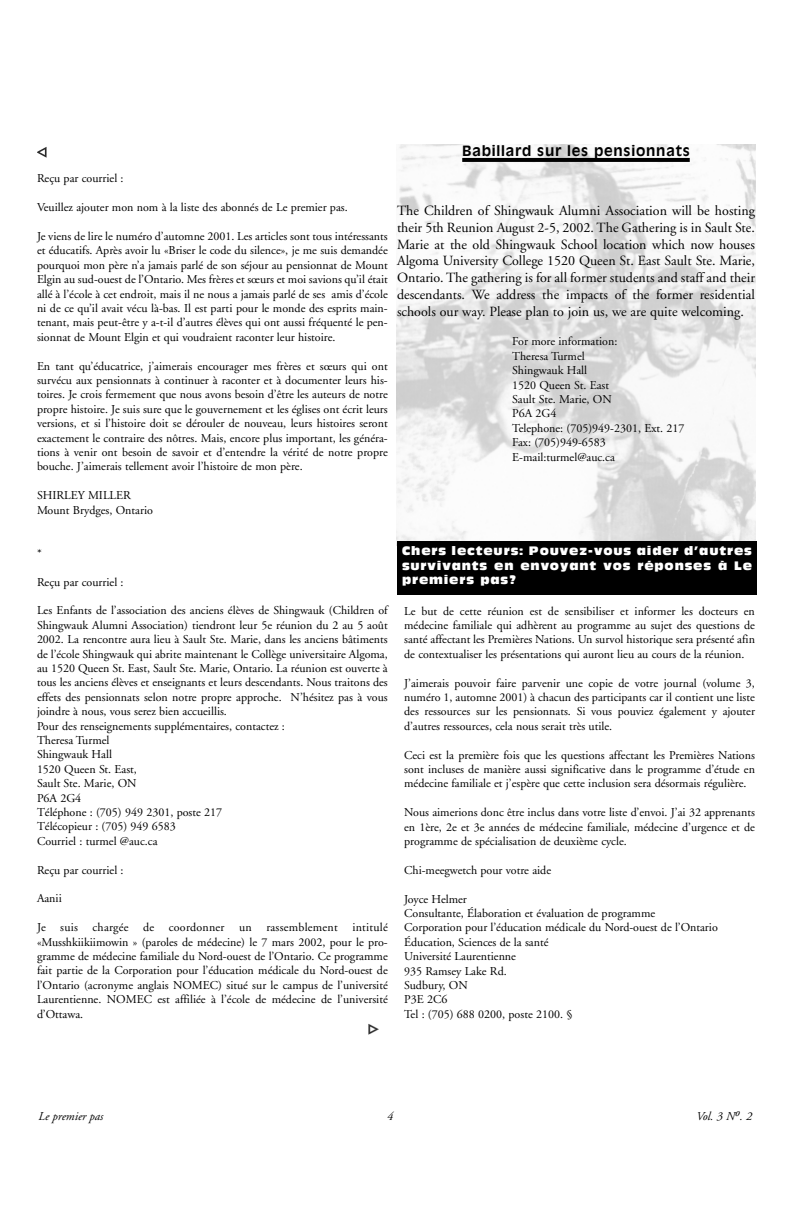
<style>
.page{position:relative;width:792px;height:1224px;background:#fff}
.page>*{position:absolute;margin:0;border:0;box-sizing:border-box;transform-origin:0 0}
.t1{font:14px/16.8px "Adobe Garamond";color:#000;text-align:justify}
.t2{font:700 14px "Antique Olive";letter-spacing:.055em;color:#000}
.t3{font:12px/14.4px "Adobe Garamond";color:#000;text-align:justify}
.t4{font:12px/14.4px "Antique Olive Compact";letter-spacing:.07em;color:#fff;text-align:justify}
.t5{font:italic 12px "Adobe Garamond";color:#000}
</style>
<div class="page">
<img style="left:396px;top:144px;width:360px;height:402px">
<div style="left:397px;top:541px;width:360px;height:54px;background:#000"></div>
<img style="left:37px;top:147px;width:10px;height:11px">
<img style="left:368px;top:1024px;width:11px;height:11px">
<svg style="left:462px;top:158px;width:228px;height:4px"></svg>
<p class="t2" style="left:462px;top:145px;width:229px">Babillard sur les pensionnats</p>
<p class="t3" style="left:37px;top:173px;width:88px">Reçu par courriel :</p>
<p class="t3" style="left:37px;top:201px;width:312px">Veuillez ajouter mon nom à la liste des abonnés de Le premier pas.</p>
<p class="t3" style="left:37px;top:230px;width:352px">Je viens de lire le numéro d’automne 2001. Les articles sont tous intéressants et éducatifs. Après avoir lu «Briser le code du silence», je me suis demandée pourquoi mon père n’a jamais parlé de son séjour au pensionnat de Mount Elgin au sud-ouest de l’Ontario. Mes frères et sœurs et moi savions qu’il était allé à l’école à cet endroit, mais il ne nous a jamais parlé de ses amis d’école ni de ce qu’il avait vécu là-bas. Il est parti pour le monde des esprits main&shy;tenant, mais peut-être y a-t-il d’autres élèves qui ont aussi fréquenté le pen&shy;sionnat de Mount Elgin et qui voudraient raconter leur histoire.</p>
<p class="t3" style="left:37px;top:360px;width:352px">En tant qu’éducatrice, j’aimerais encourager mes frères et sœurs qui ont survécu aux pensionnats à continuer à raconter et à documenter leurs his&shy;toires. Je crois fermement que nous avons besoin d’être les auteurs de notre propre histoire. Je suis sure que le gouvernement et les églises ont écrit leurs versions, et si l’histoire doit se dérouler de nouveau, leurs histoires seront exactement le contraire des nôtres. Mais, encore plus important, les généra&shy;tions à venir ont besoin de savoir et d’entendre la vérité de notre propre bouche. J’aimerais tellement avoir l’histoire de mon père.</p>
<p class="t3" style="left:37px;top:489px;width:117px">SHIRLEY MILLER<br>Mount Brydges, Ontario</p>
<p class="t3" style="left:37px;top:547px;width:6px">*</p>
<p class="t3" style="left:37px;top:576px;width:88px">Reçu par courriel :</p>
<p class="t3" style="left:37px;top:605px;width:352px;text-align:left">Les Enfants de l’association des anciens élèves de Shingwauk (Children of Shingwauk Alumni Association) tiendront leur 5e réunion du 2 au 5 août 2002. La rencontre aura lieu à Sault Ste. Marie, dans les anciens bâtiments de l’école Shingwauk qui abrite maintenant le Collège universitaire Algoma, au 1520 Queen St. East, Sault Ste. Marie, Ontario. La réunion est ouverte à tous les anciens élèves et enseignants et leurs descendants. Nous traitons des effets des pensionnats selon notre propre approche. N’hésitez pas à vous joindre à nous, vous serez bien accueillis.<br>Pour des renseignements supplémentaires, contactez :<br>Theresa Turmel<br>Shingwauk Hall<br>1520 Queen St. East,<br>Sault Ste. Marie, ON<br>P6A 2G4<br>Téléphone : (705) 949 2301, poste 217<br>Télécopieur : (705) 949 6583<br>Courriel : turmel @auc.ca</p>
<p class="t3" style="left:37px;top:864px;width:88px">Reçu par courriel :</p>
<p class="t3" style="left:37px;top:893px;width:26px">Aanii</p>
<p class="t3" style="left:37px;top:921px;width:352px">Je suis chargée de coordonner un rassemblement intitulé «Musshkiikiimowin » (paroles de médecine) le 7 mars 2002, pour le pro&shy;gramme de médecine familiale du Nord-ouest de l’Ontario. Ce programme fait partie de la Corporation pour l’éducation médicale du Nord-ouest de l’Ontario (acronyme anglais NOMEC) situé sur le campus de l’université Laurentienne. NOMEC est affiliée à l’école de médecine de l’université d’Ottawa.</p>
<p class="t1" style="left:397px;top:203px;width:360px">The Children of Shingwauk Alumni Association will be hosting their 5th Reunion August 2-5, 2002. The Gathering is in Sault Ste.<br>Marie at the old Shingwauk School location which now houses Algoma University College 1520 Queen St. East Sault Ste. Marie, Ontario. The gathering is for all former students and staff and their descendants. We address the impacts of the former residential schools our way. Please plan to join us, we are quite welcoming.</p>
<p class="t3" style="left:512px;top:336px;width:174px;text-align:left">For more information:<br>Theresa Turmel<br>Shingwauk Hall<br>1520 Queen St. East<br>Sault Ste. Marie, ON<br>P6A 2G4<br>Telephone: (705)949-2301, Ext. 217<br>Fax: (705)949-6583<br>E-mail:turmel@auc.ca</p>
<p class="t4" style="left:402px;top:545px;width:352px">Chers lecteurs: Pouvez-vous aider d’autres survivants en envoyant vos réponses à Le premiers pas?</p>
<p class="t3" style="left:404px;top:605px;width:352px">Le but de cette réunion est de sensibiliser et informer les docteurs en médecine familiale qui adhèrent au programme au sujet des questions de santé affectant les Premières Nations. Un survol historique sera présenté afin de contextualiser les présentations qui auront lieu au cours de la réunion.</p>
<p class="t3" style="left:404px;top:677px;width:352px">J’aimerais pouvoir faire parvenir une copie de votre journal (volume 3, numéro 1, automne 2001) à chacun des participants car il contient une liste des ressources sur les pensionnats. Si vous pouviez également y ajouter d’autres ressources, cela nous serait très utile.</p>
<p class="t3" style="left:404px;top:749px;width:352px">Ceci est la première fois que les questions affectant les Premières Nations sont incluses de manière aussi significative dans le programme d’étude en médecine familiale et j’espère que cette inclusion sera désormais régulière.</p>
<p class="t3" style="left:404px;top:806px;width:352px">Nous aimerions donc être inclus dans votre liste d’envoi. J’ai 32 apprenants en 1ère, 2e et 3e années de médecine familiale, médecine d’urgence et de programme de spécialisation de deuxième cycle.</p>
<p class="t3" style="left:404px;top:864px;width:148px">Chi-meegwetch pour votre aide</p>
<p class="t3" style="left:404px;top:893px;width:315px;text-align:left">Joyce Helmer<br>Consultante, Élaboration et évaluation de programme<br>Corporation pour l’éducation médicale du Nord-ouest de l’Ontario<br>Éducation, Sciences de la santé<br>Université Laurentienne<br>935 Ramsey Lake Rd.<br>Sudbury, ON<br>P3E 2C6<br>Tel : (705) 688 0200, poste 2100. §</p>
<p class="t5" style="left:39px;top:1112px;width:66px">Le premier pas</p>
<p class="t5" style="left:387px;top:1112px;width:8px">4</p>
<p class="t5" style="left:696px;top:1112px;width:57px">Vol. 3 No. 2</p>
</div>
